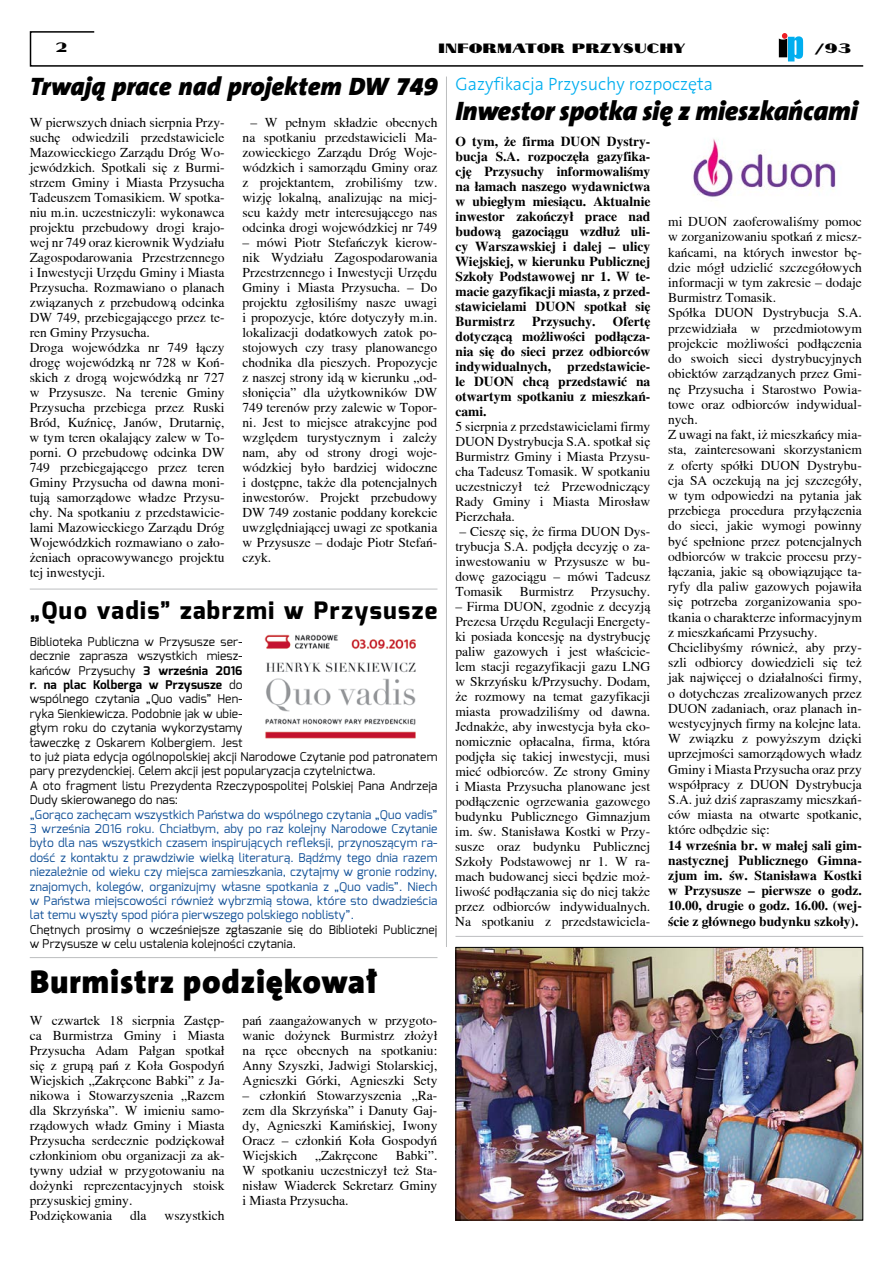
<style>
.page{position:relative;width:893px;height:1263px;background:#fff}
.page>*{position:absolute;margin:0;border:0;box-sizing:border-box;transform-origin:0 0}
.t1{font:900 33px "The Sans CEB9";letter-spacing:.02em;color:#000}
.t2{font:italic 900 27px "The Sans CEB9";letter-spacing:-.01em;color:#000}
.t3{font:italic 900 25.5px "The Sans CEB9";color:#000}
.t4{font:800 24px "Exo";letter-spacing:.06em;color:#000}
.t5{font:300 18px "The Sans CEB3";color:#00aeef}
.t6{font:13.5px/15px "Toronto";color:#000;text-align:justify}
.t7{font:700 13.5px/15px "Toronto";color:#000;text-align:justify}
.t8{font:13.5px "Cyklop";color:#000}
.t9{font:12px/14.4px "Exo";letter-spacing:.01em;color:#000}
.t10{font:12px/14.4px "Exo";letter-spacing:.01em;color:#0e4e96;text-align:justify}
.s1{font-weight:700}
</style>
<div class="page">
<svg style="left:29px;top:31px;width:835px;height:36px"></svg>
<hr style="left:30px;top:589px;width:407px;height:1px;background:#bcbec0">
<hr style="left:455px;top:936px;width:408px;height:1px;background:#bcbec0">
<hr style="left:30px;top:957px;width:407px;height:1px;background:#bcbec0">
<hr style="left:446px;top:77px;width:1px;height:870px;background:#bcbec0">
<img style="left:693px;top:139px;width:143px;height:58px">
<img style="left:457px;top:949px;width:404px;height:269px">
<div style="left:455px;top:947px;width:408px;height:273px;border:1px solid #000"></div>
<img style="left:264px;top:634px;width:152px;height:105px">
<p class="t8" style="left:55px;top:37px;width:15px">2</p>
<p class="t8" style="left:438px;top:37px;width:249px">INFORMATOR PRZYSUCHY</p>
<p class="t8" style="left:815px;top:37px;width:38px">/93</p>
<h3 class="t3" style="left:30px;top:72px;width:409px">Trwają prace nad projektem DW 749</h3>
<p class="t6" style="left:30px;top:115px;width:196px;text-align:left">W pierwszych dniach sierpnia Przy&shy;suchę odwiedzili przedstawiciele<br>Mazowieckiego Zarządu Dróg Wo&shy;jewódzkich. Spotkali się z Burmi&shy;strzem Gminy i Miasta Przysucha<br>Tadeuszem Tomasikiem. W spotka&shy;niu m.in. uczestniczyli: wykonawca projektu przebudowy drogi krajo&shy;wej nr 749 oraz kierownik Wydziału<br>Zagospodarowania Przestrzennego i Inwestycji Urzędu Gminy i Miasta<br>Przysucha. Rozmawiano o planach związanych z przebudową odcinka<br>DW 749, przebiegającego przez te&shy;ren Gminy Przysucha.<br>Droga wojewódzka nr 749 łączy drogę wojewódzką nr 728 w Koń&shy;skich z drogą wojewódzką nr 727 w Przysusze. Na terenie Gminy<br>Przysucha przebiega przez Ruski<br>Bród, Kuźnicę, Janów, Drutarnię, w tym teren okalający zalew w To&shy;porni. O przebudowę odcinka DW<br>749 przebiegającego przez teren<br>Gminy Przysucha od dawna moni&shy;tują samorządowe władze Przysu&shy;chy. Na spotkaniu z przedstawicie&shy;lami Mazowieckiego Zarządu Dróg<br>Wojewódzkich rozmawiano o zało&shy;żeniach opracowywanego projektu tej inwestycji.</p>
<p class="t6" style="left:243px;top:115px;width:196px;text-align:center">– W pełnym składzie obecnych na spotkaniu przedstawicieli Ma&shy;zowieckiego Zarządu Dróg Woje&shy;wódzkich i samorządu Gminy oraz z projektantem, zrobiliśmy tzw. wizję lokalną, analizując na miej&shy;scu każdy metr interesującego nas odcinka drogi wojewódzkiej nr 749</p>
<p class="t6" style="left:242px;top:235px;width:196px">– mówi Piotr Stefańczyk kierow&shy;nik Wydziału Zagospodarowania Przestrzennego i Inwestycji Urzędu Gminy i Miasta Przysucha. – Do projektu zgłosiliśmy nasze uwagi i propozycje, które dotyczyły m.in. lokalizacji dodatkowych zatok po&shy;stojowych czy trasy planowanego chodnika dla pieszych. Propozycje z naszej strony idą w kierunku „od&shy;słonięcia” dla użytkowników DW 749 terenów przy zalewie w Topor&shy;ni. Jest to miejsce atrakcyjne pod względem turystycznym i zależy nam, aby od strony drogi woje&shy;wódzkiej było bardziej widoczne i dostępne, także dla potencjalnych inwestorów. Projekt przebudowy DW 749 zostanie poddany korekcie uwzględniającej uwagi ze spotkania w Przysusze – dodaje Piotr Stefań&shy;czyk.</p>
<h3 class="t4" style="left:30px;top:595px;width:409px">„Quo vadis” zabrzmi w Przysusze</h3>
<p class="t9" style="left:30px;top:634px;width:409px">Biblioteka Publiczna w Przysusze ser-<br>decznie zaprasza wszystkich miesz-<br>kańców Przysuchy <span class="s1">3 września 2016<br>r. na plac Kolberga w Przysusze</span> do<br>wspólnego czytania „Quo vadis” Hen-<br>ryka Sienkiewicza. Podobnie jak w ubie-<br>głym roku do czytania wykorzystamy<br>ławeczkę z Oskarem Kolbergiem. Jest<br>to już piata edycja ogólnopolskiej akcji Narodowe Czytanie pod patronatem pary prezydenckiej. Celem akcji jest popularyzacja czytelnictwa.<br>A oto fragment listu Prezydenta Rzeczypospolitej Polskiej Pana Andrzeja Dudy skierowanego do nas:</p>
<p class="t10" style="left:30px;top:807px;width:409px">„Gorąco zachęcam wszystkich Państwa do wspólnego czytania „Quo vadis” 3 września 2016 roku. Chciałbym, aby po raz kolejny Narodowe Czytanie było dla nas wszystkich czasem inspirujących refleksji, przynoszącym ra&shy;dość z kontaktu z prawdziwie wielką literaturą. Bądźmy tego dnia razem niezależnie od wieku czy miejsca zamieszkania, czytajmy w gronie rodziny, znajomych, kolegów, organizujmy własne spotkania z „Quo vadis”. Niech w Państwa miejscowości również wybrzmią słowa, które sto dwadzieścia lat temu wyszły spod pióra pierwszego polskiego noblisty”.</p>
<p class="t9" style="left:30px;top:922px;width:409px">Chętnych prosimy o wcześniejsze zgłaszanie się do Biblioteki Publicznej w Przysusze w celu ustalenia kolejności czytania.</p>
<h1 class="t1" style="left:30px;top:962px;width:348px">Burmistrz podziękował</h1>
<p class="t6" style="left:30px;top:1013px;width:196px;text-align:left">W czwartek 18 sierpnia Zastęp&shy;ca Burmistrza Gminy i Miasta<br>Przysucha Adam Pałgan spotkał się z grupą pań z Koła Gospodyń<br>Wiejskich „Zakręcone Babki” z Ja&shy;nikowa i Stowarzyszenia „Razem dla Skrzyńska”. W imieniu samo&shy;rządowych władz Gminy i Miasta<br>Przysucha serdecznie podziękował członkiniom obu organizacji za ak&shy;tywny udział w przygotowaniu na dożynki reprezentacyjnych stoisk przysuskiej gminy.<br>Podziękowania</p>
<p class="t6" style="left:243px;top:1013px;width:196px">pań zaangażowanych w przygoto&shy;wanie dożynek Burmistrz złożył na ręce obecnych na spotkaniu:<br>Anny Szyszki, Jadwigi Stolarskiej, Agnieszki Górki, Agnieszki Sety</p>
<p class="t6" style="left:243px;top:1088px;width:196px">– członkiń Stowarzyszenia „Ra&shy;zem dla Skrzyńska” i Danuty Gaj&shy;dy, Agnieszki Kamińskiej, Iwony Oracz – członkiń Koła Gospodyń Wiejskich</p>
<p class="t6" style="left:242px;top:1148px;width:196px;text-indent:153px">Babki”.<br>W spotkaniu uczestniczył też Sta&shy;nisław Wiaderek Sekretarz Gminy i Miasta Przysucha.</p>
<p class="t6" style="left:315px;top:1148px;width:64px">„Zakręcone</p>
<p class="t6" style="left:130px;top:1208px;width:18px">dla</p>
<p class="t6" style="left:165px;top:1208px;width:61px">wszystkich</p>
<h3 class="t5" style="left:455px;top:74px;width:259px">Gazyfikacja Przysuchy rozpoczęta</h3>
<h2 class="t2" style="left:455px;top:95px;width:404px">Inwestor spotka się z mieszkańcami</h2>
<p class="t7" style="left:455px;top:133px;width:196px">O tym, że firma DUON Dystry&shy;bucja S.A. rozpoczęła gazyfika&shy;cję Przysuchy informowaliśmy na łamach naszego wydawnictwa w ubiegłym miesiącu. Aktualnie inwestor zakończył prace nad budową gazociągu wzdłuż uli&shy;cy Warszawskiej i dalej – ulicy Wiejskiej, w kierunku Publicznej Szkoły Podstawowej nr 1. W te&shy;macie gazyfikacji miasta, z przed&shy;stawicielami DUON spotkał się Burmistrz</p>
<p class="t6" style="left:668px;top:214px;width:195px;text-align:left">mi DUON zaoferowaliśmy pomoc w zorganizowaniu spotkań z miesz&shy;kańcami, na których inwestor bę&shy;dzie mógł udzielić szczegółowych informacji w tym zakresie – dodaje<br>Burmistrz Tomasik.<br>Spółka DUON Dystrybucja S.A. przewidziała w przedmiotowym projekcie możliwości podłączenia do swoich sieci dystrybucyjnych obiektów zarządzanych przez Gmi&shy;nę Przysucha i Starostwo Powia&shy;towe oraz odbiorców indywidual&shy;nych.<br>Z uwagi na fakt, iż mieszkańcy mia&shy;sta, zainteresowani skorzystaniem z oferty spółki DUON Dystrybu&shy;cja SA oczekują na jej szczegóły, w tym odpowiedzi na pytania jak przebiega procedura przyłączenia do sieci, jakie wymogi powinny być spełnione przez potencjalnych odbiorców w trakcie procesu przy&shy;łączania, jakie są obowiązujące ta&shy;ryfy dla paliw gazowych pojawiła się potrzeba zorganizowania spo&shy;tkania o charakterze informacyjnym z mieszkańcami Przysuchy.<br>Chcielibyśmy również, aby przy&shy;szli odbiorcy dowiedzieli się też jak najwięcej o działalności firmy, o dotychczas zrealizowanych przez<br>DUON zadaniach, oraz planach in&shy;westycyjnych firmy na kolejne lata.<br>W związku z powyższym dzięki uprzejmości samorządowych władz<br>Gminy i Miasta Przysucha oraz przy współpracy z DUON Dystrybucja<br>S.A. już dziś zapraszamy mieszkań&shy;ców miasta na otwarte spotkanie, które odbędzie się:</p>
<p class="t7" style="left:668px;top:837px;width:195px">14 września br. w małej sali gim&shy;nastycznej Publicznego Gimna&shy;zjum im. św. Stanisława Kostki w Przysusze – pierwsze o godz.<br>10.00, drugie o godz. 16.00. (wej&shy;ście z głównego budynku szkoły).</p>
<p class="t7" style="left:455px;top:313px;width:196px;text-indent:158px">Ofertę dotyczącą możliwości podłącza&shy;nia się do sieci przez odbiorców indywidualnych, przedstawicie&shy;le DUON chcą przedstawić na otwartym spotkaniu z mieszkań&shy;cami.</p>
<p class="t6" style="left:455px;top:418px;width:196px">5 sierpnia z przedstawicielami firmy DUON Dystrybucja S.A. spotkał się Burmistrz Gminy i Miasta Przysu&shy;cha Tadeusz Tomasik. W spotkaniu uczestniczył też Przewodniczący Rady Gminy i Miasta Mirosław Pierzchała.</p>
<p class="t6" style="left:455px;top:523px;width:196px">– Cieszę się, że firma DUON Dys&shy;trybucja S.A. podjęła decyzję o za&shy;inwestowaniu w Przysusze w bu&shy;dowę gazociągu – mówi Tadeusz Tomasik</p>
<p class="t7" style="left:532px;top:313px;width:65px">Przysuchy.</p>
<p class="t6" style="left:520px;top:583px;width:55px">Burmistrz</p>
<p class="t6" style="left:591px;top:583px;width:61px">Przysuchy.</p>
<p class="t6" style="left:455px;top:598px;width:197px">– Firma DUON, zgodnie z decyzją Prezesa Urzędu Regulacji Energety&shy;ki posiada koncesję na dystrybucję paliw gazowych i jest właścicie&shy;lem stacji regazyfikacji gazu LNG w Skrzyńsku k/Przysuchy. Dodam, że rozmowy na temat gazyfikacji miasta prowadziliśmy od dawna.<br>Jednakże, aby inwestycja była eko&shy;nomicznie opłacalna, firma, która podjęła się takiej inwestycji, musi mieć odbiorców. Ze strony Gminy i Miasta Przysucha planowane jest podłączenie ogrzewania gazowego budynku Publicznego Gimnazjum im. św. Stanisława Kostki w Przy&shy;susze oraz budynku Publicznej Szkoły Podstawowej nr 1. W ra&shy;mach budowanej sieci będzie moż&shy;liwość podłączania się do niej także przez odbiorców indywidualnych.<br>Na spotkaniu z przedstawiciela-</p>
</div>
